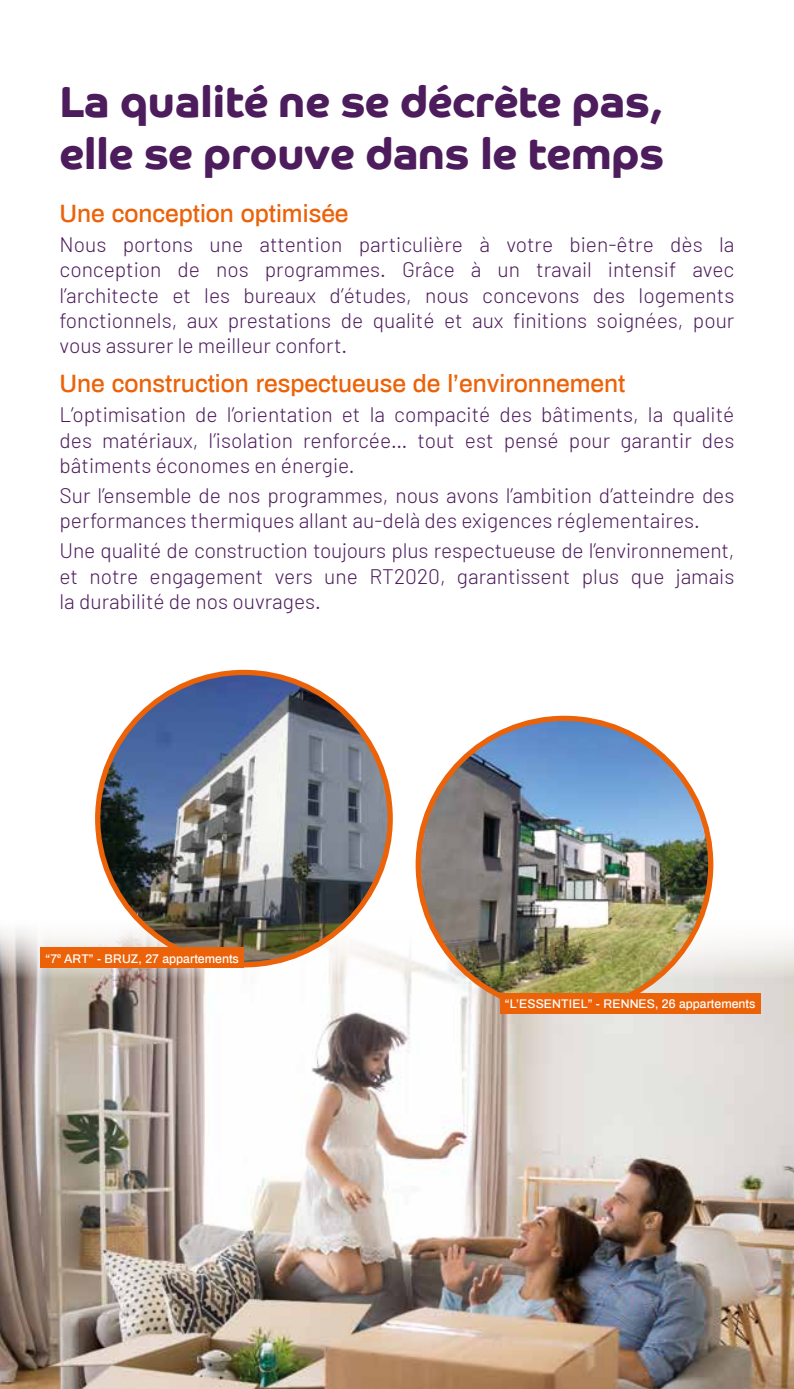
<style>
.page{position:relative;width:794px;height:1389px;background:#fff}
.page>*{position:absolute;margin:0;border:0;box-sizing:border-box;transform-origin:0 0}
.t1{font:700 43.75px/52.5px "Co Headline";color:#4d1c5c}
.t2{font:500 24.5px "Archivo";color:#eb6209}
.t3{font:300 21px/25.2px "Barlow";color:#4d1c5c;text-align:justify}
.t4{font:500 12.25px "Archivo";color:#fff}
</style>
<div class="page">
<img style="left:0;top:914px;width:794px;height:475px">
<img style="left:418px;top:718px;width:292px;height:293px;border-radius:146px">
<img style="left:98px;top:672px;width:292px;height:293px;border-radius:146px">
<div style="left:500px;top:993px;width:260px;height:20px;background:#eb6209"></div>
<div style="left:41px;top:947px;width:203px;height:20px;background:#eb6209"></div>
<h1 class="t1" style="left:60px;top:75px;width:606px">La qualité ne se décrète pas, elle se prouve dans le temps</h1>
<p class="t2" style="left:60px;top:197px;width:290px">Une conception optimisée</p>
<p class="t3" style="left:60px;top:231px;width:676px">Nous portons une attention particulière à votre bien-être dès la conception de nos programmes. Grâce à un travail intensif avec l’architecte et les bureaux d’études, nous concevons des logements fonctionnels, aux prestations de qualité et aux finitions soignées, pour vous assurer le meilleur confort.</p>
<p class="t2" style="left:60px;top:367px;width:567px">Une construction respectueuse de l’environnement</p>
<p class="t3" style="left:60px;top:402px;width:676px">L’optimisation de l’orientation et la compacité des bâtiments, la qualité des matériaux, l’isolation renforcée… tout est pensé pour garantir des bâtiments économes en énergie.</p>
<p class="t3" style="left:60px;top:482px;width:676px">Sur l’ensemble de nos programmes, nous avons l’ambition d’atteindre des performances thermiques allant au-delà des exigences réglementaires.</p>
<p class="t3" style="left:60px;top:538px;width:676px">Une qualité de construction toujours plus respectueuse de l’environnement, et notre engagement vers une RT2020, garantissent plus que jamais la durabilité de nos ouvrages.</p>
<p class="t4" style="left:46px;top:950px;width:195px">“7<sup>e</sup> ART” - BRUZ, 27 appartements</p>
<p class="t4" style="left:505px;top:996px;width:252px">“L’ESSENTIEL” - RENNES, 26 appartements</p>
</div>
